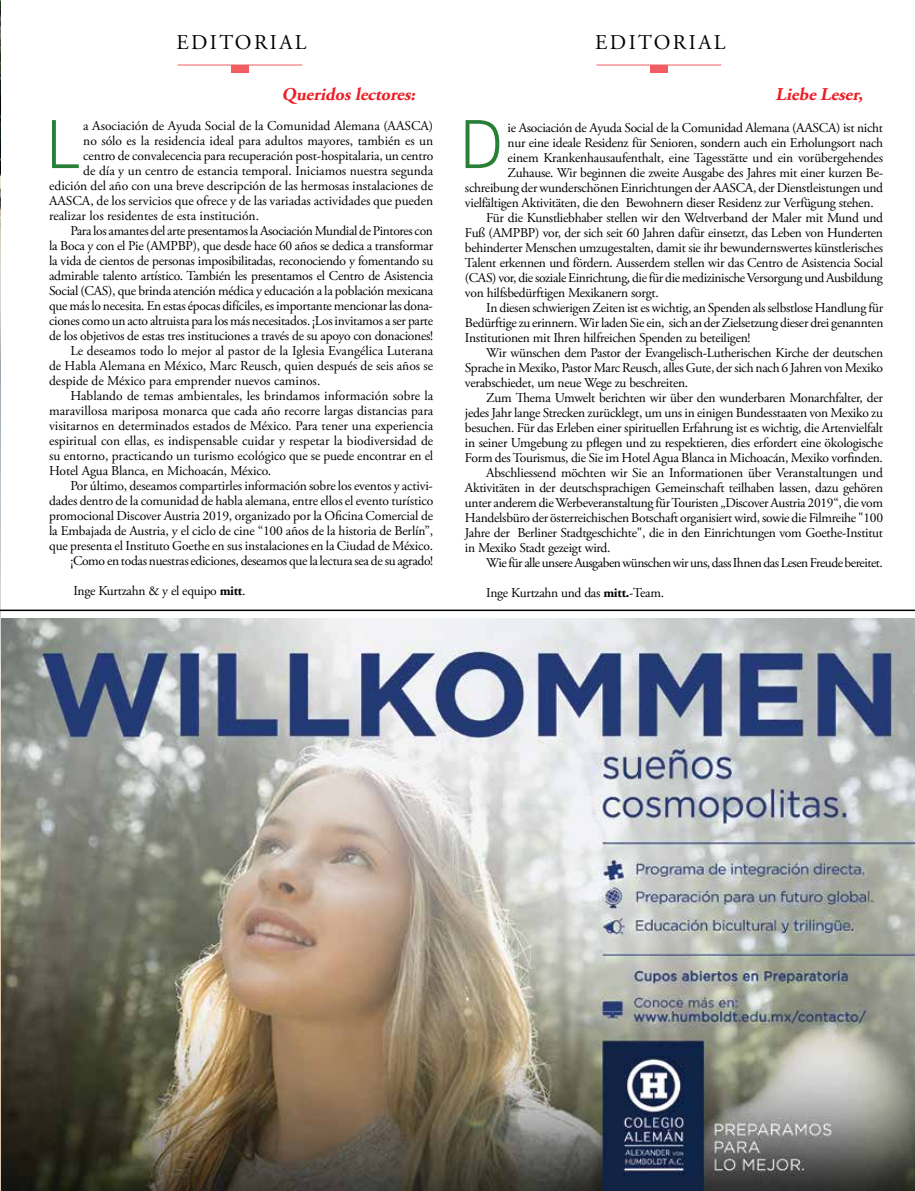
<style>
.page{position:relative;width:915px;height:1191px;background:#fff}
.page>*{position:absolute;margin:0;border:0;box-sizing:border-box;transform-origin:0 0}
.t1{font:300 69px "Helia Core";color:#287f36}
.t2{font:21px "Adobe Garamond Pro";letter-spacing:.115em;color:#000}
.t3{font:italic 700 18px "Adobe Garamond Pro";color:#ed1d24}
.t4{font:13.5px "Adobe Garamond Pro";letter-spacing:-.02em;color:#000}
.t5{font:13.5px "Adobe Garamond Pro";color:#000}
.s1{font-weight:700}
</style>
<div class="page">
<hr style="left:177px;top:65px;width:125px;height:1px;background:#f15d60">
<hr style="left:596px;top:65px;width:125px;height:1px;background:#f15d60">
<div style="left:231px;top:65px;width:17px;height:7px;background:#f15d60"></div>
<div style="left:650px;top:65px;width:17px;height:7px;background:#f15d60"></div>
<hr style="left:0;top:609px;width:914px;height:2px;background:#000">
<img style="left:1px;top:619px;width:913px;height:572px">
<img style="left:0;top:410px;width:1px;height:102px">
<img style="left:0;top:1px;width:1px;height:409px">
<hr style="left:0;top:512px;width:1px;height:679px;background:#dec8af">
<svg style="left:1px;top:1188px;width:4px;height:3px"></svg>
<h2 class="t2" style="left:176px;top:29px;width:132px">EDITORIAL</h2>
<h2 class="t2" style="left:595px;top:29px;width:132px">EDITORIAL</h2>
<h3 class="t3" style="left:282px;top:84px;width:138px">Queridoslectores:</h3>
<h3 class="t3" style="left:775px;top:84px;width:92px">Liebe Leser,</h3>
<p class="t4" style="left:507px;top:120px;width:377px">ie Asociación de Ayuda Social de la Comunidad Alemana (AASCA) ist nicht</p>
<p class="t4" style="left:507px;top:135px;width:377px">nur eine ideale Residenz für Senioren, sondern auch ein Erholungsort nach</p>
<p class="t4" style="left:507px;top:150px;width:377px">einem Krankenhausaufenthalt, eine Tagesstätte und ein vorübergehendes</p>
<p class="t4" style="left:507px;top:165px;width:377px">Zuhause. Wir beginnen die zweite Ausgabe des Jahres mit einer kurzen Be-</p>
<p class="t4" style="left:465px;top:180px;width:419px">schreibung der wunderschönen Einrichtungen der AASCA, der Dienstleistungen und</p>
<p class="t4" style="left:465px;top:195px;width:410px">vielfältigen Aktivitäten, die den Bewohnern dieser Residenz zur Verfügung stehen.</p>
<p class="t4" style="left:486px;top:210px;width:398px">Für die Kunstliebhaber stellen wir den Weltverband der Maler mit Mund und</p>
<p class="t4" style="left:465px;top:225px;width:419px">Fuß (AMPBP) vor, der sich seit 60 Jahren dafür einsetzt, das Leben von Hunderten</p>
<p class="t4" style="left:465px;top:240px;width:419px">behinderter Menschen umzugestalten, damit sie ihr bewundernswertes künstlerisches</p>
<p class="t4" style="left:465px;top:255px;width:419px">Talent erkennen und fördern. Ausserdem stellen wir das Centro de Asistencia Social</p>
<p class="t4" style="left:465px;top:270px;width:419px">(CAS) vor, die soziale Einrichtung, die für die medizinische Versorgung und Ausbildung</p>
<p class="t4" style="left:465px;top:285px;width:195px">von hilfsbedürftigen Mexikanern sorgt.</p>
<p class="t4" style="left:486px;top:300px;width:398px">In diesen schwierigen Zeiten ist es wichtig, an Spenden als selbstlose Handlung für</p>
<p class="t4" style="left:465px;top:315px;width:420px">Bedürftige zu erinnern. Wir laden Sie ein, sich an der Zielsetzung dieser drei genannten</p>
<p class="t4" style="left:465px;top:330px;width:287px">Institutionen mit Ihren hilfreichen Spenden zu beteiligen!</p>
<p class="t4" style="left:486px;top:345px;width:398px">Wir wünschen dem Pastor der Evangelisch-Lutherischen Kirche der deutschen</p>
<p class="t4" style="left:465px;top:360px;width:419px">Sprache in Mexiko, Pastor Marc Reusch, alles Gute, der sich nach 6 Jahren von Mexiko</p>
<p class="t4" style="left:465px;top:375px;width:225px">verabschiedet, um neue Wege zu beschreiten.</p>
<p class="t4" style="left:486px;top:390px;width:398px">Zum Thema Umwelt berichten wir über den wunderbaren Monarchfalter, der</p>
<p class="t4" style="left:465px;top:405px;width:419px">jedes Jahr lange Strecken zurücklegt, um uns in einigen Bundesstaaten von Mexiko zu</p>
<p class="t4" style="left:465px;top:420px;width:419px">besuchen. Für das Erleben einer spirituellen Erfahrung ist es wichtig, die Artenvielfalt</p>
<p class="t4" style="left:465px;top:435px;width:419px">in seiner Umgebung zu pflegen und zu respektieren, dies erfordert eine ökologische</p>
<p class="t4" style="left:465px;top:450px;width:419px">Form des Tourismus, die Sie im Hotel Agua Blanca in Michoacán, Mexiko vorfinden.</p>
<p class="t4" style="left:486px;top:464px;width:398px">Abschliessend möchten wir Sie an Informationen über Veranstaltungen und</p>
<p class="t4" style="left:465px;top:479px;width:419px">Aktivitäten in der deutschsprachigen Gemeinschaft teilhaben lassen, dazu gehören</p>
<p class="t4" style="left:465px;top:494px;width:419px">unter anderem die Werbeveranstaltung für Touristen „Discover Austria 2019“, die vom</p>
<p class="t4" style="left:465px;top:509px;width:419px">Handelsbüro der österreichischen Botschaft organisiert wird, sowie die Filmreihe "100</p>
<p class="t4" style="left:465px;top:524px;width:419px">Jahre der Berliner Stadtgeschichte", die in den Einrichtungen vom Goethe-Institut</p>
<p class="t4" style="left:465px;top:539px;width:147px">in Mexiko Stadt gezeigt wird.</p>
<p class="t4" style="left:486px;top:554px;width:398px">Wie für alle unsere Ausgaben wünschen wir uns, dass Ihnen das Lesen Freude bereitet.</p>
<p class="t4" style="left:486px;top:584px;width:179px">Inge Kurtzahn und das <span class="s1">mitt.</span>-Team.</p>
<h1 class="t1" style="left:46px;top:101px;width:36px">L</h1>
<h1 class="t1" style="left:459px;top:101px;width:46px">D</h1>
<p class="t5" style="left:83px;top:118px;width:351px">a Asociación de Ayuda Social de la Comunidad Alemana (AASCA)</p>
<p class="t5" style="left:83px;top:133px;width:351px">no sólo es la residencia ideal para adultos mayores, también es un</p>
<p class="t4" style="left:83px;top:148px;width:351px">centro de convalecencia para recuperación post-hospitalaria, un centro</p>
<p class="t5" style="left:83px;top:163px;width:351px">de día y un centro de estancia temporal. Iniciamos nuestra segunda</p>
<p class="t5" style="left:49px;top:178px;width:385px">edición del año con una breve descripción de las hermosas instalaciones de</p>
<p class="t5" style="left:49px;top:193px;width:385px">AASCA, de los servicios que ofrece y de las variadas actividades que pueden</p>
<p class="t5" style="left:49px;top:208px;width:211px">realizar los residentes de esta institución.</p>
<p class="t4" style="left:70px;top:223px;width:364px">Para los amantes del arte presentamos la Asociación Mundial de Pintores con</p>
<p class="t4" style="left:49px;top:238px;width:385px">la Boca y con el Pie (AMPBP), que desde hace 60 años se dedica a transformar</p>
<p class="t4" style="left:49px;top:253px;width:385px">la vida de cientos de personas imposibilitadas, reconociendo y fomentando su</p>
<p class="t4" style="left:49px;top:268px;width:385px">admirable talento artístico. También les presentamos el Centro de Asistencia</p>
<p class="t4" style="left:49px;top:283px;width:385px">Social (CAS), que brinda atención médica y educación a la población mexicana</p>
<p class="t4" style="left:49px;top:298px;width:385px">que más lo necesita. En estas épocas difíciles, es importante mencionar las dona-</p>
<p class="t4" style="left:49px;top:313px;width:385px">ciones como un acto altruista para los más necesitados. ¡Los invitamos a ser parte</p>
<p class="t4" style="left:49px;top:328px;width:385px">de los objetivos de estas tres instituciones a través de su apoyo con donaciones!</p>
<p class="t5" style="left:70px;top:343px;width:364px">Le deseamos todo lo mejor al pastor de la Iglesia Evangélica Luterana</p>
<p class="t5" style="left:49px;top:358px;width:385px">de Habla Alemana en México, Marc Reusch, quien después de seis años se</p>
<p class="t5" style="left:49px;top:373px;width:273px">despide de México para emprender nuevos caminos.</p>
<p class="t5" style="left:70px;top:388px;width:364px">Hablando de temas ambientales, les brindamos información sobre la</p>
<p class="t5" style="left:49px;top:403px;width:385px">maravillosa mariposa monarca que cada año recorre largas distancias para</p>
<p class="t5" style="left:49px;top:418px;width:385px">visitarnos en determinados estados de México. Para tener una experiencia</p>
<p class="t5" style="left:49px;top:433px;width:385px">espiritual con ellas, es indispensable cuidar y respetar la biodiversidad de</p>
<p class="t5" style="left:49px;top:448px;width:385px">su entorno, practicando un turismo ecológico que se puede encontrar en el</p>
<p class="t4" style="left:49px;top:463px;width:224px">Hotel Agua Blanca, en Michoacán, México.</p>
<p class="t4" style="left:70px;top:478px;width:364px">Por último, deseamos compartirles información sobre los eventos y activi-</p>
<p class="t4" style="left:49px;top:493px;width:385px">dades dentro de la comunidad de habla alemana, entre ellos el evento turístico</p>
<p class="t4" style="left:49px;top:508px;width:385px">promocional Discover Austria 2019, organizado por la Oficina Comercial de</p>
<p class="t4" style="left:49px;top:523px;width:385px">la Embajada de Austria, y el ciclo de cine “100 años de la historia de Berlín”,</p>
<p class="t4" style="left:49px;top:538px;width:385px">que presenta el Instituto Goethe en sus instalaciones en la Ciudad de México.</p>
<p class="t4" style="left:70px;top:553px;width:364px">¡Como en todas nuestras ediciones, deseamos que la lectura sea de su agrado!</p>
<p class="t4" style="left:73px;top:583px;width:173px">Inge Kurtzahn &amp; y el equipo <span class="s1">mitt</span>.</p>
</div>
